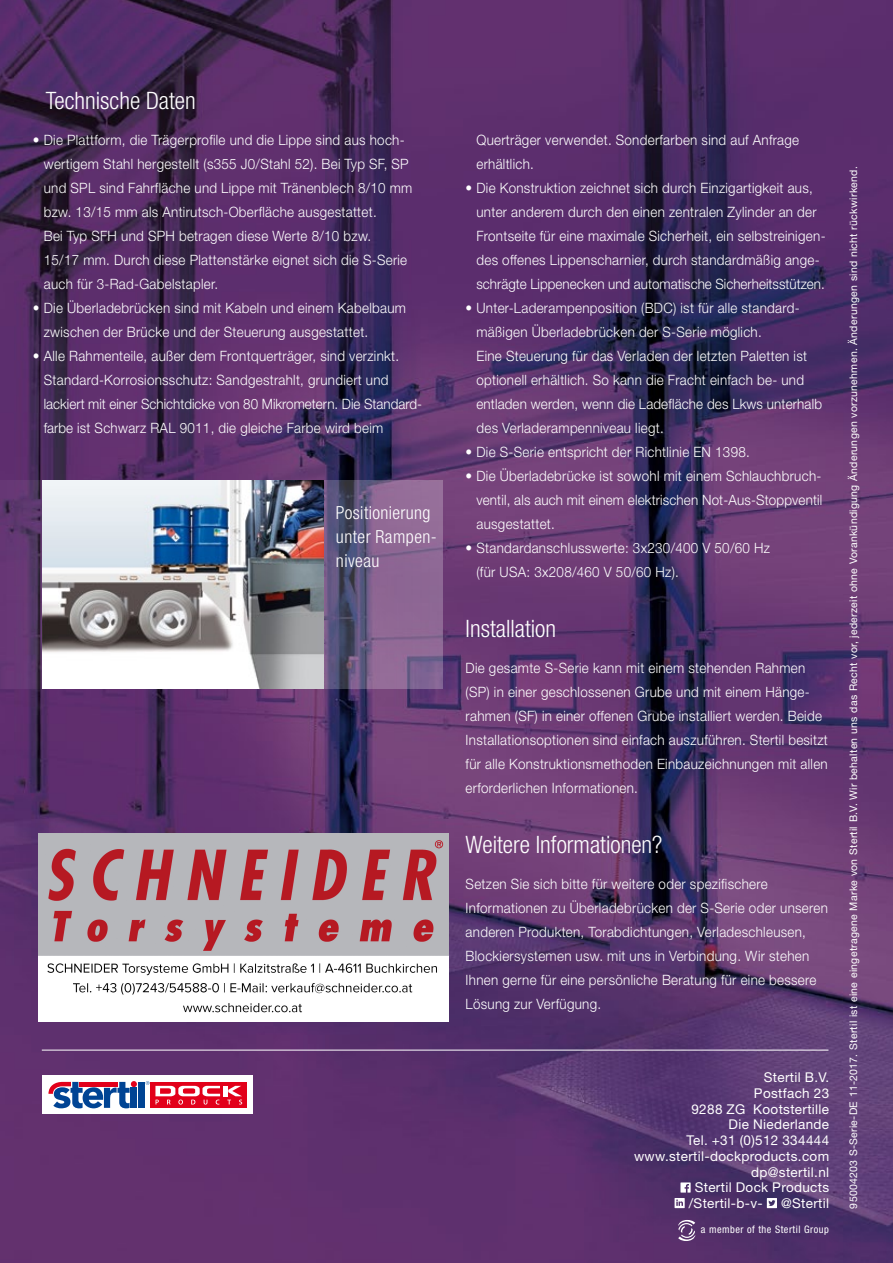
<style>
.page{position:relative;width:893px;height:1263px;background:#fff}
.page>*{position:absolute;margin:0;border:0;box-sizing:border-box;transform-origin:0 0}
.t1{font:300 condensed 24px "Helvetica Neue LT Std";color:#fff}
.t2{font:300 condensed 18px/24px "Helvetica Neue LT Std";letter-spacing:.025em;color:#fff}
.t3{font:300 14.25px/24px "Helvetica Neue LT Std";letter-spacing:.02em;color:#fff;scale:.94 1}
.t4{font:13.5px "Helvetica Neue LT Std";letter-spacing:.025em;color:#fff}
.t5{font:10.5px "Helvetica Neue LT Std";letter-spacing:.025em;color:#fff}
.t6{font:condensed 10.35px "Helvetica Neue LT Std";letter-spacing:.05em;color:#fff}
</style>
<div class="page">
<img style="left:0;top:0;width:893px;height:1263px">
<svg style="left:0;top:480px;width:442px;height:209px;background:#725682"></svg>
<img style="left:865px;top:954px;width:28px;height:272px">
<img style="left:43px;top:480px;width:280px;height:209px">
<div style="left:43px;top:1076px;width:210px;height:38px;background:#fff"></div>
<div style="left:139px;top:1082px;width:6px;height:26px;background:#004494"></div>
<svg style="left:48px;top:1081px;width:89px;height:27px"></svg>
<svg style="left:146px;top:1081px;width:3px;height:4px"></svg>
<div style="left:150px;top:1082px;width:97px;height:26px;background:#e2001a"></div>
<hr style="left:223px;top:1086px;width:4px;height:10px;background:#fff">
<svg style="left:155px;top:1086px;width:65px;height:18px"></svg>
<svg style="left:227px;top:1086px;width:15px;height:18px"></svg>
<hr style="left:42px;top:1050px;width:786px;height:1px;background:#fff">
<svg style="left:678px;top:1220px;width:17px;height:21px"></svg>
<svg style="left:680px;top:1182px;width:11px;height:10px"></svg>
<svg style="left:675px;top:1198px;width:10px;height:10px"></svg>
<svg style="left:767px;top:1198px;width:10px;height:10px"></svg>
<img style="left:38px;top:834px;width:410px;height:188px">
<h1 class="t1" style="left:46px;top:87px;width:152px">Technische Daten</h1>
<p class="t3" style="left:44px;top:128px;width:394px;text-indent:-11px">• Die Plattform, die Trägerprofile und die Lippe sind aus hoch&shy;wertigem Stahl hergestellt (s355 J0/Stahl 52). Bei Typ SF, SP und SPL sind Fahrfläche und Lippe mit Tränenblech 8/10 mm bzw. 13/15 mm als Antirutsch-Oberfläche ausgestattet.<br>Bei Typ SFH und SPH betragen diese Werte 8/10 bzw.<br>15/17 mm. Durch diese Plattenstärke eignet sich die S-Serie auch für 3-Rad-Gabelstapler.</p>
<p class="t3" style="left:44px;top:296px;width:387px;text-indent:-11px">• Die Überladebrücken sind mit Kabeln und einem Kabelbaum zwischen der Brücke und der Steuerung ausgestattet.</p>
<p class="t3" style="left:44px;top:344px;width:402px;text-indent:-11px">• Alle Rahmenteile, außer dem Frontquerträger, sind verzinkt.<br>Standard-Korrosionsschutz: Sandgestrahlt, grundiert und lackiert mit einer Schichtdicke von 80 Mikrometern. Die Standard&shy;farbe ist Schwarz RAL 9011, die gleiche Farbe wird beim</p>
<p class="t2" style="left:336px;top:500px;width:102px">Positionierung unter Rampen&shy;niveau</p>
<p class="t3" style="left:476px;top:128px;width:345px">Querträger verwendet. Sonderfarben sind auf Anfrage erhältlich.</p>
<p class="t3" style="left:476px;top:176px;width:373px;text-indent:-11px">• Die Konstruktion zeichnet sich durch Einzigartigkeit aus, unter anderem durch den einen zentralen Zylinder an der Frontseite für eine maximale Sicherheit, ein selbstreinigen&shy;des offenes Lippenscharnier, durch standardmäßig ange&shy;schrägte Lippenecken und automatische Sicherheitsstützen.</p>
<p class="t3" style="left:476px;top:296px;width:369px;text-indent:-11px">• Unter-Laderampenposition (BDC) ist für alle standard&shy;mäßigen Überladebrücken der S-Serie möglich.<br>Eine Steuerung für das Verladen der letzten Paletten ist optionell erhältlich. So kann die Fracht einfach be- und entladen werden, wenn die Ladefläche des Lkws unterhalb des Verladerampenniveau liegt.</p>
<p class="t3" style="left:466px;top:440px;width:304px">• Die S-Serie entspricht der Richtlinie EN 1398.</p>
<p class="t3" style="left:476px;top:464px;width:369px;text-align:justify;text-indent:-11px">• Die Überladebrücke ist sowohl mit einem Schlauchbruch&shy;ventil, als auch mit einem elektrischen Not-Aus-Stoppventil ausgestattet.</p>
<p class="t3" style="left:476px;top:536px;width:314px;text-indent:-11px">• Standardanschlusswerte: 3x230/400 V 50/60 Hz (für USA: 3x208/460 V 50/60 Hz).</p>
<h1 class="t1" style="left:466px;top:615px;width:92px">Installation</h1>
<p class="t3" style="left:466px;top:656px;width:387px">Die gesamte S-Serie kann mit einem stehenden Rahmen (SP) in einer geschlossenen Grube und mit einem Hänge&shy;rahmen (SF) in einer offenen Grube installiert werden. Beide Installationsoptionen sind einfach auszuführen. Stertil besitzt für alle Konstruktionsmethoden Einbauzeichnungen mit allen erforderlichen Informationen.</p>
<h1 class="t1" style="left:466px;top:831px;width:198px">Weitere Informationen?</h1>
<p class="t3" style="left:466px;top:872px;width:387px">Setzen Sie sich bitte für weitere oder spezifischere Informationen zu Überladebrücken der S-Serie oder unseren anderen Produkten, Torabdichtungen, Verladeschleusen, Blockiersystemen usw. mit uns in Verbindung. Wir stehen Ihnen gerne für eine persönliche Beratung für eine bessere Lösung zur Verfügung.</p>
<p class="t4" style="left:764px;top:1069px;width:67px">Stertil B.V.</p>
<p class="t4" style="left:754px;top:1085px;width:77px">Postfach 23</p>
<p class="t4" style="left:691px;top:1101px;width:139px">9288 ZG Kootstertille</p>
<p class="t4" style="left:729px;top:1116px;width:102px">Die Niederlande</p>
<p class="t4" style="left:686px;top:1132px;width:144px">Tel. +31 (0)512 334444</p>
<p class="t4" style="left:634px;top:1148px;width:197px">www.stertil-dockproducts.com</p>
<p class="t4" style="left:751px;top:1164px;width:80px">dp@stertil.nl</p>
<p class="t4" style="left:695px;top:1179px;width:136px">Stertil Dock Products</p>
<p class="t4" style="left:689px;top:1195px;width:76px">/Stertil-b-v-</p>
<p class="t4" style="left:781px;top:1195px;width:50px">@Stertil</p>
<p class="t6" style="left:701px;top:1223px;width:130px">a member of the Stertil Group</p>
<p class="t5" style="left:847px;top:1208px;width:1044px;rotate:-90deg">95004203 S-Serie-DE 11-2017. Stertil ist eine eingetragene Marke von Stertil B.V. Wir behalten uns das Recht vor, jederzeit ohne Vorankündigung Änderungen vorzunehmen. Änderungen sind nicht rückwirkend.</p>
</div>
